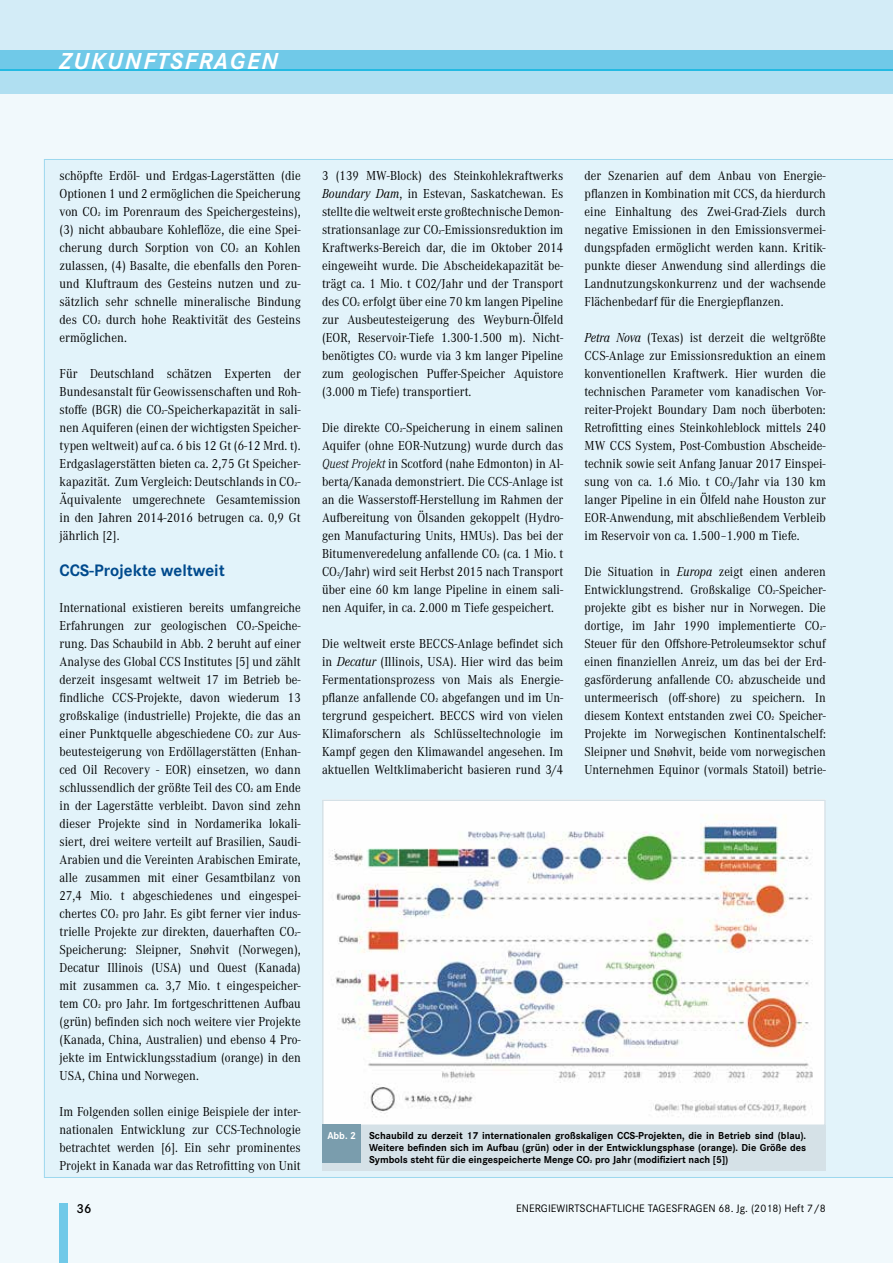
<style>
.page{position:relative;width:893px;height:1263px;background:#fff}
.page>*{position:absolute;margin:0;border:0;box-sizing:border-box;transform-origin:0 0}
.t1{font:italic 700 24px "Corporate S";letter-spacing:.075em;color:#fff}
.t2{font:700 17.25px "Corporate S";color:#004a8d}
.t3{font:13.5px/18px "Corporate A";letter-spacing:.005em;color:#000;text-align:justify;scale:.91 1}
.t4{font:13.5px/18px "Corporate A";letter-spacing:.005em;color:#000;text-align:justify;scale:.92 1}
.t5{font:13.5px/18px "Corporate A";letter-spacing:.005em;color:#000;text-align:justify;scale:.9 1}
.t6{font:600 13.5px "Corporate S";color:#000}
.t7{font:11.25px "Corporate S";letter-spacing:.005em;color:#000}
.t8{font:700 10.5px/12px "Corporate S";color:#000;text-align:justify}
.s1{font-style:italic}
.s2{font-weight:300;font-style:italic}
.s3{color:#fff}
</style>
<div class="page">
<div style="left:0;top:66px;width:893px;height:1197px;background:#f1f9fc"></div>
<div style="left:44px;top:159px;width:849px;height:1019px;background:#e2f3fa"></div>
<div style="left:0;top:0;width:893px;height:71px;background:#d3ecf7"></div>
<div style="left:0;top:50px;width:893px;height:19px;background:#70c9e8"></div>
<div style="left:0;top:69px;width:893px;height:5px;background:#23bae2"></div>
<div style="left:60px;top:1203px;width:8px;height:60px;background:#70c9e8"></div>
<div style="left:0;top:71px;width:893px;height:23px;background:#b0dff1"></div>
<img style="left:325px;top:802px;width:498px;height:321px">
<div style="left:322px;top:799px;width:504px;height:327px;border:2px solid #d5e1e7"></div>
<div style="left:323px;top:1124px;width:503px;height:46px;background:#d5e1e7"></div>
<div style="left:322px;top:1124px;width:38px;height:39px;background:#7a9dad"></div>
<h1 class="t1" style="left:60px;top:47px;width:220px">ZUKUNFTSFRAGEN</h1>
<p class="t4" style="left:60px;top:167px;width:264px">schöpfte Erdöl- und Erdgas-Lagerstätten (die Optionen 1 und 2 ermöglichen die Speicherung von CO2 im Porenraum des Speichergesteins), (3) nicht abbaubare Kohleflöze, die eine Spei&shy;cherung durch Sorption von CO2 an Kohlen zulassen, (4) Basalte, die ebenfalls den Poren&shy;und Kluftraum des Gesteins nutzen und zu&shy;sätzlich sehr schnelle mineralische Bindung des CO2 durch hohe Reaktivität des Gesteins ermöglichen.</p>
<p class="t4" style="left:60px;top:365px;width:264px">Für Deutschland schätzen Experten der Bundesanstalt für Geowissenschaften und Roh&shy;stoffe (BGR) die CO2-Speicherkapazität in sali&shy;nen Aquiferen (einen der wichtigsten Speicher&shy;typen weltweit) auf ca. 6 bis 12 Gt (6-12 Mrd. t).<br>Erdgaslagerstätten bieten ca. 2,75 Gt Speicher&shy;kapazität. Zum Vergleich: Deutschlands in CO2- Äquivalente umgerechnete Gesamtemission in den Jahren 2014-2016 betrugen ca. 0,9 Gt jährlich [2].</p>
<p class="t2" style="left:60px;top:560px;width:167px">CCS-Projekte weltweit</p>
<p class="t3" style="left:60px;top:599px;width:267px">International existieren bereits umfangreiche Erfahrungen zur geologischen CO2-Speiche&shy;rung. Das Schaubild in Abb. 2 beruht auf einer Analyse des Global CCS Institutes [5] und zählt derzeit insgesamt weltweit 17 im Betrieb be&shy;findliche CCS-Projekte, davon wiederum 13 großskalige (industrielle) Projekte, die das an einer Punktquelle abgeschiedene CO2 zur Aus&shy;beutesteigerung von Erdöllagerstätten (Enhan&shy;ced Oil Recovery - EOR) einsetzen, wo dann schlussendlich der größte Teil des CO2 am Ende in der Lagerstätte verbleibt. Davon sind zehn dieser Projekte sind in Nordamerika lokali&shy;siert, drei weitere verteilt auf Brasilien, Saudi-Arabien und die Vereinten Arabischen Emirate, alle zusammen mit einer Gesamtbilanz von 27,4 Mio. t abgeschiedenes und eingespei&shy;chertes CO2 pro Jahr. Es gibt ferner vier indus&shy;trielle Projekte zur direkten, dauerhaften CO2- Speicherung: Sleipner, Snøhvit (Norwegen), Decatur Illinois (USA) und Quest (Kanada) mit zusammen ca. 3,7 Mio. t eingespeicher&shy;tem CO2 pro Jahr. Im fortgeschrittenen Aufbau (grün) befinden sich noch weitere vier Projekte (Kanada, China, Australien) und ebenso 4 Pro&shy;jekte im Entwicklungsstadium (orange) in den USA, China und Norwegen.</p>
<p class="t3" style="left:60px;top:1103px;width:267px">Im Folgenden sollen einige Beispiele der inter&shy;nationalen Entwicklung zur CCS-Technologie betrachtet werden [6]. Ein sehr prominentes Projekt in Kanada war das Retrofitting von Unit</p>
<p class="t3" style="left:322px;top:167px;width:267px">3 (139 MW-Block) des Steinkohlekraftwerks <span class="s1">Boundary Dam</span>, in Estevan, Saskatchewan. Es stellte die weltweit erste großtechnische Demon&shy;strationsanlage zur CO2-Emissionsreduktion im Kraftwerks-Bereich dar, die im Oktober 2014 eingeweiht wurde. Die Abscheidekapazität be&shy;trägt ca. 1 Mio. t CO2/Jahr und der Transport des CO2 erfolgt über eine 70 km langen Pipeline zur Ausbeutesteigerung des Weyburn-Ölfeld (EOR, Reservoir-Tiefe 1.300-1.500 m). Nicht&shy;benötigtes CO2 wurde via 3 km langer Pipeline zum geologischen Puffer-Speicher Aquistore (3.000 m Tiefe) transportiert.</p>
<p class="t3" style="left:322px;top:419px;width:267px">Die direkte CO2-Speicherung in einem salinen Aquifer (ohne EOR-Nutzung) wurde durch das <span class="s2">Quest Projekt</span> in Scotford (nahe Edmonton) in Al&shy;berta/Kanada demonstriert. Die CCS-Anlage ist an die Wasserstoff-Herstellung im Rahmen der Aufbereitung von Ölsanden gekoppelt (Hydro&shy;gen Manufacturing Units, HMUs). Das bei der Bitumenveredelung anfallende CO2 (ca. 1 Mio. t CO2/Jahr) wird seit Herbst 2015 nach Transport über eine 60 km lange Pipeline in einem sali&shy;nen Aquifer, in ca. 2.000 m Tiefe gespeichert.</p>
<p class="t3" style="left:322px;top:635px;width:267px">Die weltweit erste BECCS-Anlage befindet sich in <span class="s1">Decatur</span> (Illinois, USA). Hier wird das beim Fermentationsprozess von Mais als Energie&shy;pflanze anfallende CO2 abgefangen und im Un&shy;tergrund gespeichert. BECCS wird von vielen Klimaforschern als Schlüsseltechnologie im Kampf gegen den Klimawandel angesehen. Im aktuellen Weltklimabericht basieren rund 3/4</p>
<p class="t3" style="left:585px;top:167px;width:267px">der Szenarien auf dem Anbau von Energie&shy;pflanzen in Kombination mit CCS, da hierdurch eine Einhaltung des Zwei-Grad-Ziels durch negative Emissionen in den Emissionsvermei&shy;dungspfaden ermöglicht werden kann. Kritik&shy;punkte dieser Anwendung sind allerdings die Landnutzungskonkurrenz und der wachsende Flächenbedarf für die Energiepflanzen.</p>
<p class="t3" style="left:585px;top:329px;width:267px"><span class="s1">Petra Nova</span> (Texas) ist derzeit die weltgrößte CCS-Anlage zur Emissionsreduktion an einem konventionellen Kraftwerk. Hier wurden die technischen Parameter vom kanadischen Vor&shy;reiter-Projekt Boundary Dam noch überboten:<br>Retrofitting eines Steinkohleblock mittels 240<br>MW CCS System, Post-Combustion Abscheide&shy;technik sowie seit Anfang Januar 2017 Einspei&shy;sung von ca. 1.6 Mio. t CO2/Jahr via 130 km langer Pipeline in ein Ölfeld nahe Houston zur EOR-Anwendung, mit abschließendem Verbleib im Reservoir von ca. 1.500–1.900 m Tiefe.</p>
<p class="t5" style="left:585px;top:563px;width:270px">Die Situation in <span class="s1">Europa</span> zeigt einen anderen Entwicklungstrend. Großskalige CO2-Speicher&shy;projekte gibt es bisher nur in Norwegen. Die dortige, im Jahr 1990 implementierte CO2- Steuer für den Offshore-Petroleumsektor schuf einen finanziellen Anreiz, um das bei der Erd&shy;gasförderung anfallende CO2 abzuscheide und untermeerisch (off-shore) zu speichern. In diesem Kontext entstanden zwei CO2 Speicher-Projekte im Norwegischen Kontinentalschelf:<br>Sleipner und Snøhvit, beide vom norwegischen Unternehmen Equinor (vormals Statoil) betrie-</p>
<p class="t8" style="left:369px;top:1130px;width:439px;text-indent:-42px"><span class="s3">Abb. 2</span> Schaubild zu derzeit 17 internationalen großskaligen CCS-Projekten, die in Betrieb sind (blau).<br>Weitere befinden sich im Aufbau (grün) oder in der Entwicklungsphase (orange). Die Größe des Symbols steht für die eingespeicherte Menge CO2 pro Jahr (modifiziert nach [5])</p>
<p class="t6" style="left:77px;top:1201px;width:16px">36</p>
<p class="t7" style="left:516px;top:1202px;width:311px">ENERGIEWIRTSCHAFTLICHE TAGESFRAGEN 68. Jg. (2018) Heft 7/8</p>
</div>
